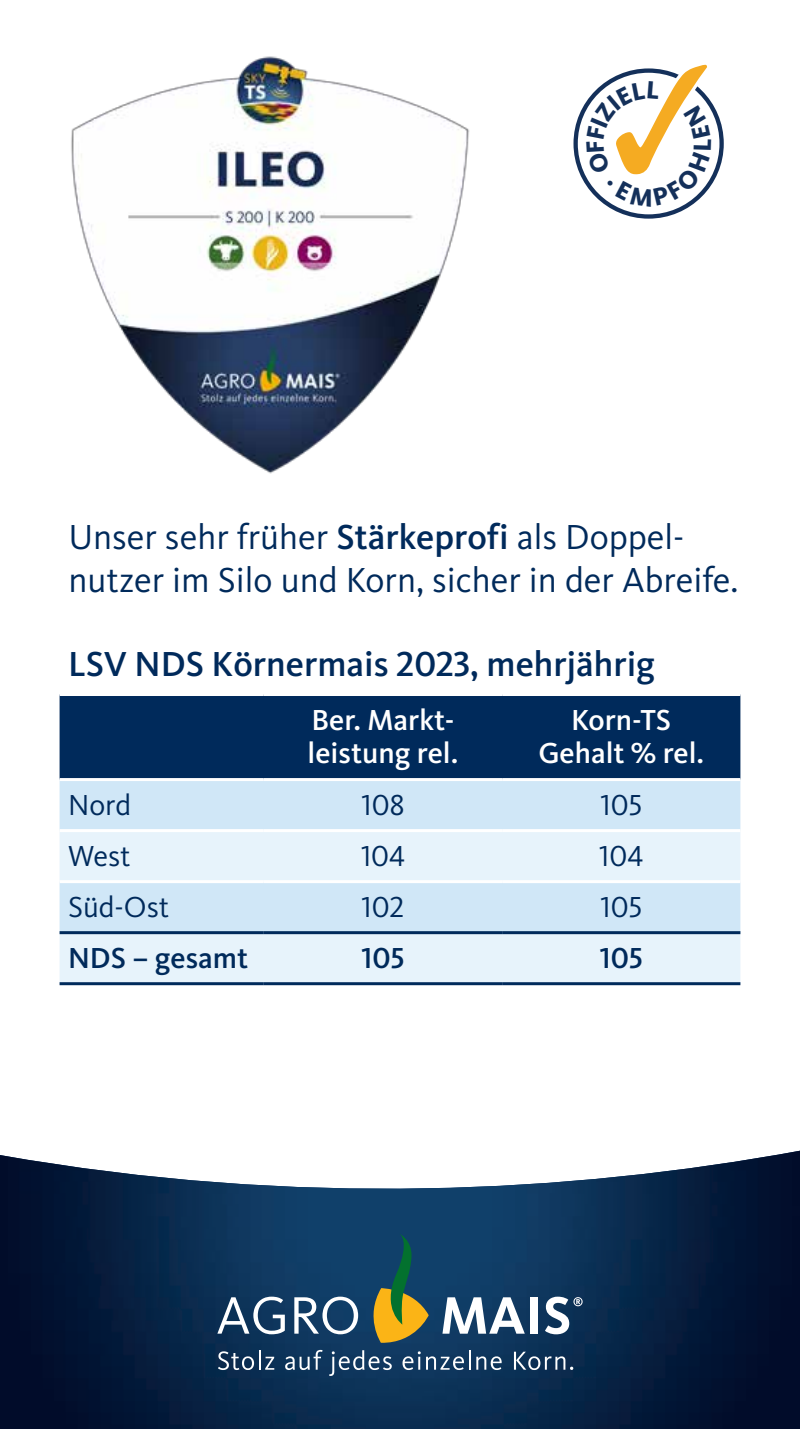
<style>
.page{position:relative;width:800px;height:1429px;background:#fff}
.page>*{position:absolute;margin:0;border:0;box-sizing:border-box;transform-origin:0 0}
.t1{font:36px/43.2px "Kievit";color:#002a5b}
.t2{font:500 36px "Kievit";color:#002a5b}
.t3{font:500 30px/33px "Kievit";color:#fff}
.t4{font:30px "Kievit Regular SC";color:#002a5b}
.t5{font:30px "Kievit";color:#002a5b}
.t6{font:500 30px "Kievit";color:#002a5b}
.t7{font:30px "Kievit Medium SC";color:#002a5b}
.s1{font-weight:500}
.s2{font-family:"Kievit Medium SC";font-weight:400}
</style>
<div class="page">
<img style="left:0;top:1150px;width:799px;height:279px">
<svg style="left:218px;top:1350px;width:56px;height:20px"></svg>
<svg style="left:285px;top:1350px;width:37px;height:20px"></svg>
<svg style="left:329px;top:1350px;width:62px;height:26px;background:#3d5e7d"></svg>
<svg style="left:402px;top:1351px;width:18px;height:19px"></svg>
<svg style="left:426px;top:1350px;width:44px;height:20px"></svg>
<svg style="left:476px;top:1356px;width:25px;height:14px"></svg>
<svg style="left:514px;top:1351px;width:59px;height:19px"></svg>
<svg style="left:217px;top:1296px;width:68px;height:38px"></svg>
<svg style="left:294px;top:1296px;width:64px;height:38px"></svg>
<svg style="left:442px;top:1297px;width:82px;height:36px"></svg>
<div style="left:530px;top:1297px;width:8px;height:36px;background:#fff"></div>
<svg style="left:545px;top:1296px;width:37px;height:38px"></svg>
<svg style="left:364px;top:1233px;width:64px;height:110px;background:#4c634c"></svg>
<svg style="left:575px;top:71px;width:146px;height:145px"></svg>
<div style="left:573px;top:68px;width:150px;height:151px;border:4px solid #14305a;border-radius:50%"></div>
<img style="left:71px;top:56px;width:399px;height:418px">
<div style="left:60px;top:696px;width:680px;height:82px;background:#002a5b"></div>
<div style="left:60px;top:781px;width:680px;height:48px;background:#d0e7f7"></div>
<svg style="left:60px;top:832px;width:680px;height:150px;background:#dfeef9"></svg>
<svg style="left:60px;top:985px;width:680px;height:1px"></svg>
<hr style="left:60px;top:880px;width:204px;height:3px;background:#fff">
<hr style="left:264px;top:880px;width:238px;height:3px;background:#fff">
<hr style="left:502px;top:880px;width:238px;height:3px;background:#fff">
<hr style="left:60px;top:931px;width:204px;height:3px;background:#002a5b">
<hr style="left:264px;top:931px;width:238px;height:3px;background:#002a5b">
<hr style="left:502px;top:931px;width:238px;height:3px;background:#002a5b">
<hr style="left:60px;top:982px;width:204px;height:3px;background:#002a5b">
<hr style="left:264px;top:982px;width:238px;height:3px;background:#002a5b">
<hr style="left:502px;top:982px;width:238px;height:3px;background:#002a5b">
<svg style="left:586px;top:64px;width:125px;height:143px"></svg>
<p class="t1" style="left:68px;top:515px;width:671px">Unser sehr früher <span class="s1">Stärkeprofi</span> als Doppel&shy;nutzer im Silo und Korn, sicher in der Abreife.</p>
<p class="t2" style="left:68px;top:643px;width:588px">LSV NDS Körnermais <span class="s2">2023,</span> mehrjährig</p>
<p class="t3" style="left:307px;top:704px;width:152px">Ber. Markt&shy;leistung rel.</p>
<p class="t3" style="left:538px;top:704px;width:167px;text-align:center">Korn-TS<br>Gehalt <span class="s2">%</span> rel.</p>
<p class="t5" style="left:68px;top:788px;width:65px">Nord</p>
<p class="t4" style="left:361px;top:788px;width:44px">108</p>
<p class="t4" style="left:600px;top:788px;width:43px">105</p>
<p class="t5" style="left:68px;top:839px;width:64px">West</p>
<p class="t4" style="left:361px;top:839px;width:45px">104</p>
<p class="t4" style="left:599px;top:839px;width:45px">104</p>
<p class="t5" style="left:68px;top:890px;width:103px">Süd-Ost</p>
<p class="t4" style="left:361px;top:890px;width:44px">102</p>
<p class="t4" style="left:600px;top:890px;width:43px">105</p>
<p class="t6" style="left:68px;top:941px;width:182px">NDS – gesamt</p>
<p class="t7" style="left:361px;top:941px;width:44px">105</p>
<p class="t7" style="left:599px;top:941px;width:44px">105</p>
</div>
